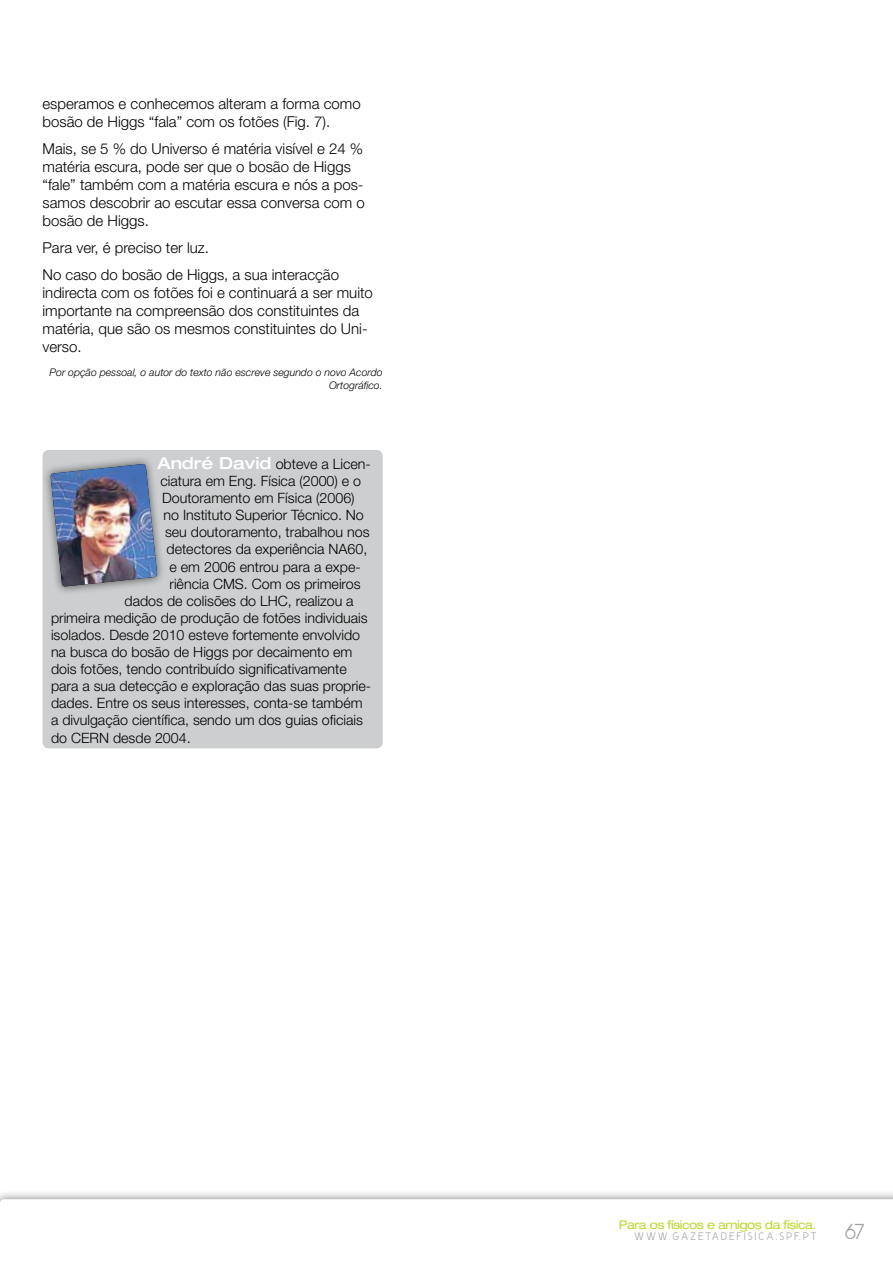
<style>
.page{position:relative;width:893px;height:1263px;background:#fff}
.page>*{position:absolute;margin:0;border:0;box-sizing:border-box;transform-origin:0 0}
.t1{font:18px "Y2 K Neophyte";color:#9d9fa2}
.t2{font:300 15px/18px "Helvetica Neue LT Std";color:#000}
.t3{font:300 14.25px "Helvetica Neue LT Std";color:#000}
.t4{font:expanded 12px "Helvetica Neue LT Std";letter-spacing:-.04em;color:#bfd730}
.t5{font:italic 300 10.5px/13.5px "Helvetica Neue LT Std";color:#000;text-align:right}
.t6{font:9px "Y2 K Neophyte";letter-spacing:.28em;color:#9d9fa2}
.s1{font-weight:500;font-stretch:expanded;font-size:16.5px;color:#fff}
</style>
<div class="page">
<div style="left:0;top:1190px;width:893px;height:73px;background:#000;opacity:.45"></div>
<svg style="left:0;top:1199px;width:893px;height:64px"></svg>
<div style="left:43px;top:450px;width:340px;height:298px;background:#cccecf;border-radius:6px"></div>
<div style="left:42px;top:455px;width:124px;height:140px;background:#000;opacity:.6"></div>
<img style="left:50px;top:464px;width:107px;height:123px">
<p class="t2" style="left:43px;top:94px;width:320px">esperamos e conhecemos alteram a forma como bosão de Higgs “fala” com os fotões (Fig. 7).</p>
<p class="t2" style="left:43px;top:139px;width:324px">Mais, se 5 % do Universo é matéria visível e 24 % matéria escura, pode ser que o bosão de Higgs “fale” também com a matéria escura e nós a pos&shy;samos descobrir ao escutar essa conversa com o bosão de Higgs.</p>
<p class="t2" style="left:43px;top:233px;width:298px;line-height:27px">Para ver, é preciso ter luz.<br>No caso do bosão de Higgs, a sua interacção</p>
<p class="t2" style="left:43px;top:283px;width:332px">indirecta com os fotões foi e continuará a ser muito importante na compreensão dos constituintes da matéria, que são os mesmos constituintes do Uni&shy;verso.</p>
<p class="t5" style="left:50px;top:365px;width:335px">Por opção pessoal, o autor do texto não escreve segundo o novo Acordo<br>Ortográfico.</p>
<p class="t3" style="left:158px;top:455px;width:215px"><span class="s1">André David</span> obteve a Licen-</p>
<p class="t3" style="left:161px;top:472px;width:202px">ciatura em Eng. Física (2000) e o</p>
<p class="t3" style="left:162px;top:489px;width:194px">Doutoramento em Física (2006)</p>
<p class="t3" style="left:164px;top:506px;width:202px">no Instituto Superior Técnico. No</p>
<p class="t3" style="left:165px;top:523px;width:206px">seu doutoramento, trabalhou nos</p>
<p class="t3" style="left:167px;top:541px;width:202px">detectores da experiência NA60,</p>
<p class="t3" style="left:170px;top:558px;width:193px">e em 2006 entrou para a expe-</p>
<p class="t3" style="left:170px;top:575px;width:193px">riência CMS. Com os primeiros</p>
<p class="t3" style="left:125px;top:592px;width:231px">dados de colisões do LHC, realizou a</p>
<p class="t3" style="left:51px;top:609px;width:318px">primeira medição de produção de fotões individuais</p>
<p class="t3" style="left:51px;top:626px;width:311px">isolados. Desde 2010 esteve fortemente envolvido</p>
<p class="t3" style="left:51px;top:643px;width:303px">na busca do bosão de Higgs por decaimento em</p>
<p class="t3" style="left:51px;top:660px;width:297px">dois fotões, tendo contribuído significativamente</p>
<p class="t3" style="left:51px;top:677px;width:322px">para a sua detecção e exploração das suas proprie-</p>
<p class="t3" style="left:51px;top:694px;width:313px">dades. Entre os seus interesses, conta-se também</p>
<p class="t3" style="left:51px;top:712px;width:313px">a divulgação científica, sendo um dos guias oficiais</p>
<p class="t3" style="left:51px;top:729px;width:141px">do CERN desde 2004.</p>
<p class="t4" style="left:619px;top:1217px;width:199px">Para os físicos e amigos da física.</p>
<p class="t6" style="left:634px;top:1230px;width:183px">WWW.GAZETADEFISICA.SPF.PT</p>
<p class="t1" style="left:845px;top:1219px;width:20px">67</p>
</div>
